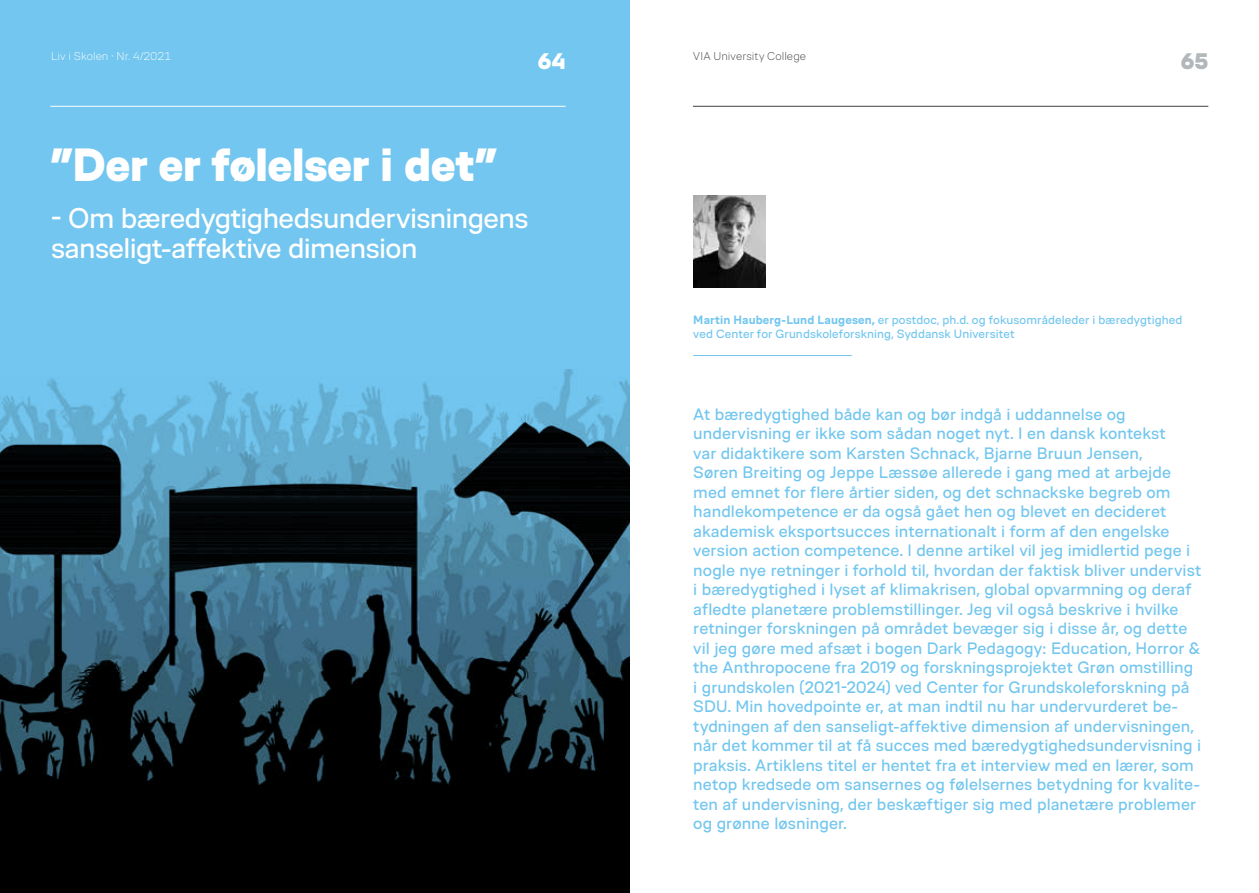
<style>
.page{position:relative;width:1259px;height:893px;background:#fff}
.page>*{position:absolute;margin:0;border:0;box-sizing:border-box;transform-origin:0 0}
.t1{font:900 46.5px "VIA Type";letter-spacing:-.015em;color:#fff}
.t2{font:28.5px/30px "VIA Type";letter-spacing:-.02em;color:#fff}
.t3{font:900 22.5px "VIA Type";color:#b2b7ba}
.t4{font:900 22.5px "VIA Type";color:#fff}
.t5{font:16.5px/19.5px "VIA Type";letter-spacing:.005em;color:#72c6ef}
.t6{font:12px/13.5px "VIA Type";letter-spacing:.01em;color:#72c6ef}
.t7{font:300 11.25px "VIA Type";letter-spacing:.01em;color:#fff}
.t8{font:300 11.25px "VIA Type";letter-spacing:.01em;color:#414042}
.s1{font-weight:700}
</style>
<div class="page">
<div style="left:0;top:0;width:629px;height:893px;background:#72c6ef"></div>
<img style="left:0;top:370px;width:629px;height:523px">
<hr style="left:50px;top:106px;width:516px;height:1px;background:#fff">
<hr style="left:693px;top:355px;width:158px;height:1px;background:#72c6ef">
<img style="left:693px;top:196px;width:72px;height:91px">
<hr style="left:693px;top:106px;width:515px;height:1px;background:#414042">
<p class="t7" style="left:51px;top:50px;width:122px">Liv i Skolen • Nr. 4/2021</p>
<h3 class="t4" style="left:538px;top:47px;width:29px">64</h3>
<h1 class="t1" style="left:51px;top:136px;width:447px">”Der er følelser i det”</h1>
<h2 class="t2" style="left:51px;top:203px;width:479px">- Om bæredygtighedsundervisningens sanseligt-affektive dimension</h2>
<p class="t8" style="left:693px;top:50px;width:114px">VIA University College</p>
<h3 class="t3" style="left:1180px;top:47px;width:29px">65</h3>
<p class="t6" style="left:693px;top:313px;width:490px"><span class="s1">Martin Hauberg-Lund Laugesen,</span> er postdoc, ph.d. og fokusområdeleder i bæredygtighed ved Center for Grundskoleforskning, Syddansk Universitet</p>
<p class="t5" style="left:693px;top:404px;width:510px">At bæredygtighed både kan og bør indgå i uddannelse og undervisning er ikke som sådan noget nyt. I en dansk kontekst<br>var didaktikere som Karsten Schnack, Bjarne Bruun Jensen,<br>Søren Breiting og Jeppe Læssøe allerede i gang med at arbejde med emnet for flere årtier siden, og det schnackske begreb om handlekompetence er da også gået hen og blevet en decideret akademisk eksportsucces internationalt i form af den engelske version action competence. I denne artikel vil jeg imidlertid pege i nogle nye retninger i forhold til, hvordan der faktisk bliver undervist i bæredygtighed i lyset af klimakrisen, global opvarmning og deraf afledte planetære problemstillinger. Jeg vil også beskrive i hvilke retninger forskningen på området bevæger sig i disse år, og dette vil jeg gøre med afsæt i bogen Dark Pedagogy: Education, Horror &amp; the Anthropocene fra 2019 og forskningsprojektet Grøn omstilling i grundskolen (2021-2024) ved Center for Grundskoleforskning på SDU. Min hovedpointe er, at man indtil nu har undervurderet be&shy;tydningen af den sanseligt-affektive dimension af undervisningen, når det kommer til at få succes med bæredygtighedsundervisning i praksis. Artiklens titel er hentet fra et interview med en lærer, som netop kredsede om sansernes og følelsernes betydning for kvalite&shy;ten af undervisning, der beskæftiger sig med planetære problemer og grønne løsninger.</p>
</div>
